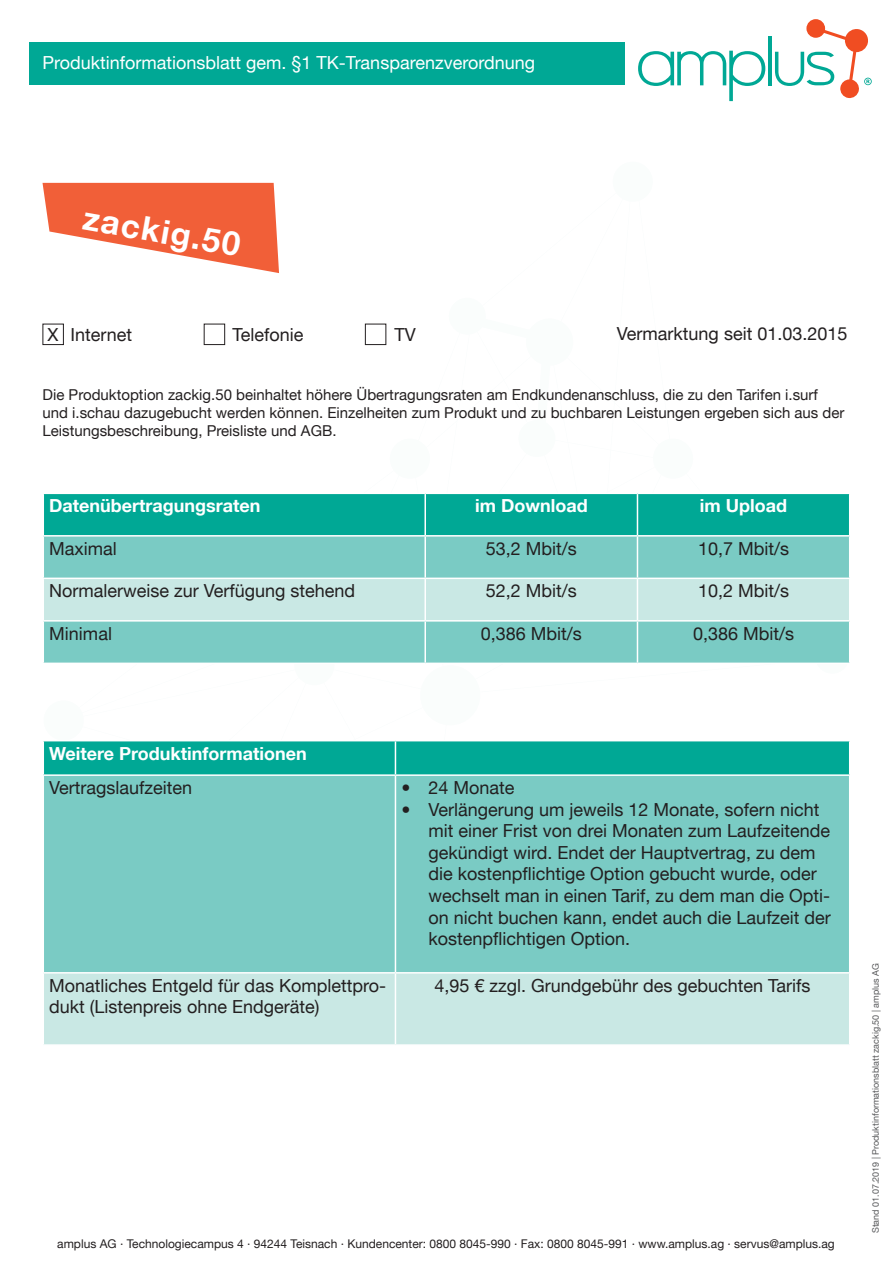
<style>
.page{position:relative;width:893px;height:1263px;background:#fff}
.page>*{position:absolute;margin:0;border:0;box-sizing:border-box;transform-origin:0 0}
.t1{font:700 33px "Helvetica Neue LT";color:#fff}
.t2{font:18px/21.6px "Helvetica Neue LT";color:#231f20}
.t3{font:700 18px "Helvetica Neue LT";color:#fff}
.t4{font:18px "Helvetica Neue LT";color:#fff}
.t5{font:15px/18px "Helvetica Neue LT";color:#231f20}
.t6{font:12px "Helvetica Neue LT";color:#231f20}
.t7{font:9px "Helvetica Neue LT";color:#57585a}
</style>
<div class="page">
<div style="left:30px;top:43px;width:595px;height:42px;background:#00a895"></div>
<svg style="left:638px;top:51px;width:127px;height:50px"></svg>
<hr style="left:768px;top:36px;width:3px;height:49px;background:#00a895">
<svg style="left:775px;top:19px;width:97px;height:80px"></svg>
<svg style="left:43px;top:183px;width:236px;height:90px"></svg>
<div style="left:365px;top:324px;width:21px;height:21px;border:1px solid #231f20"></div>
<div style="left:204px;top:324px;width:21px;height:21px;border:1px solid #231f20"></div>
<div style="left:43px;top:324px;width:21px;height:21px;border:1px solid #231f20"></div>
<div style="left:44px;top:494px;width:805px;height:41px;background:#00a895"></div>
<div style="left:44px;top:537px;width:805px;height:126px;background:#7acbc4"></div>
<div style="left:44px;top:579px;width:805px;height:41px;background:#c9e8e4"></div>
<hr style="left:424px;top:494px;width:2px;height:41px;background:#fff">
<hr style="left:637px;top:494px;width:1px;height:41px;background:#fff">
<hr style="left:424px;top:537px;width:2px;height:41px;background:#fff">
<hr style="left:637px;top:537px;width:1px;height:41px;background:#fff">
<hr style="left:43px;top:578px;width:382px;height:1px;background:#fff">
<hr style="left:425px;top:578px;width:212px;height:1px;background:#fff">
<hr style="left:424px;top:579px;width:2px;height:41px;background:#fff">
<hr style="left:637px;top:578px;width:213px;height:1px;background:#fff">
<hr style="left:637px;top:579px;width:1px;height:41px;background:#fff">
<hr style="left:43px;top:620px;width:382px;height:2px;background:#fff">
<hr style="left:425px;top:620px;width:212px;height:2px;background:#fff">
<hr style="left:424px;top:622px;width:2px;height:41px;background:#fff">
<hr style="left:637px;top:620px;width:213px;height:2px;background:#fff">
<hr style="left:637px;top:622px;width:1px;height:41px;background:#fff">
<div style="left:44px;top:741px;width:805px;height:33px;background:#00a895"></div>
<div style="left:44px;top:776px;width:805px;height:196px;background:#7acbc4"></div>
<div style="left:44px;top:973px;width:805px;height:71px;background:#c9e8e4"></div>
<hr style="left:395px;top:741px;width:1px;height:33px;background:#fff">
<hr style="left:395px;top:776px;width:1px;height:196px;background:#fff">
<hr style="left:395px;top:973px;width:1px;height:71px;background:#fff">
<p class="t4" style="left:43px;top:52px;width:494px">Produktinformationsblatt gem. §1 TK-Transparenzverordnung</p>
<h1 class="t1" style="left:87px;top:197px;width:161px;rotate:10deg">zackig.50</h1>
<p class="t2" style="left:48px;top:323px;width:12px">X</p>
<p class="t2" style="left:70px;top:323px;width:63px">Internet</p>
<p class="t2" style="left:232px;top:323px;width:72px">Telefonie</p>
<p class="t2" style="left:394px;top:323px;width:23px">TV</p>
<p class="t2" style="left:617px;top:323px;width:232px">Vermarktung seit 01.03.2015</p>
<p class="t5" style="left:43px;top:385px;width:803px">Die Produktoption zackig.50 beinhaltet höhere Übertragungsraten am Endkundenanschluss, die zu den Tarifen i.surf und i.schau dazugebucht werden können. Einzelheiten zum Produkt und zu buchbaren Leistungen ergeben sich aus der<br>Leistungsbeschreibung, Preisliste und AGB.</p>
<p class="t3" style="left:49px;top:495px;width:213px">Datenübertragungsraten</p>
<p class="t3" style="left:475px;top:495px;width:114px">im Download</p>
<p class="t3" style="left:700px;top:495px;width:89px">im Upload</p>
<p class="t2" style="left:49px;top:537px;width:69px">Maximal</p>
<p class="t2" style="left:486px;top:537px;width:93px">53,2 Mbit/s</p>
<p class="t2" style="left:698px;top:537px;width:93px">10,7 Mbit/s</p>
<p class="t2" style="left:49px;top:580px;width:307px">Normalerweise zur Verfügung stehend</p>
<p class="t2" style="left:486px;top:580px;width:93px">52,2 Mbit/s</p>
<p class="t2" style="left:698px;top:580px;width:93px">10,2 Mbit/s</p>
<p class="t2" style="left:49px;top:622px;width:64px">Minimal</p>
<p class="t2" style="left:481px;top:622px;width:103px">0,386 Mbit/s</p>
<p class="t2" style="left:693px;top:622px;width:103px">0,386 Mbit/s</p>
<p class="t3" style="left:49px;top:742px;width:259px">Weitere Produktinformationen</p>
<p class="t2" style="left:49px;top:776px;width:144px">Vertragslaufzeiten</p>
<p class="t2" style="left:401px;top:776px;width:115px">• 24 Monate</p>
<p class="t2" style="left:428px;top:798px;width:404px;text-indent:-27px">• Verlängerung um jeweils 12 Monate, sofern nicht mit einer Frist von drei Monaten zum Laufzeitende gekündigt wird. Endet der Hauptvertrag, zu dem die kostenpflichtige Option gebucht wurde, oder wechselt man in einen Tarif, zu dem man die Opti&shy;on nicht buchen kann, endet auch die Laufzeit der kostenpflichtigen Option.</p>
<p class="t2" style="left:49px;top:974px;width:338px">Monatliches Entgeld für das Komplettpro&shy;dukt (Listenpreis ohne Endgeräte)</p>
<p class="t2" style="left:435px;top:974px;width:378px">4,95 € zzgl. Grundgebühr des gebuchten Tarifs</p>
<p class="t6" style="left:57px;top:1237px;width:779px">amplus AG · Technologiecampus 4 · 94244 Teisnach · Kundencenter: 0800 8045-990 · Fax: 0800 8045-991 · www.amplus.ag · servus@amplus.ag</p>
<p class="t7" style="left:870px;top:1233px;width:272px;rotate:-90deg">Stand 01.07.2019 | Produktinformationsblatt zackig.50 | amplus AG</p>
</div>
